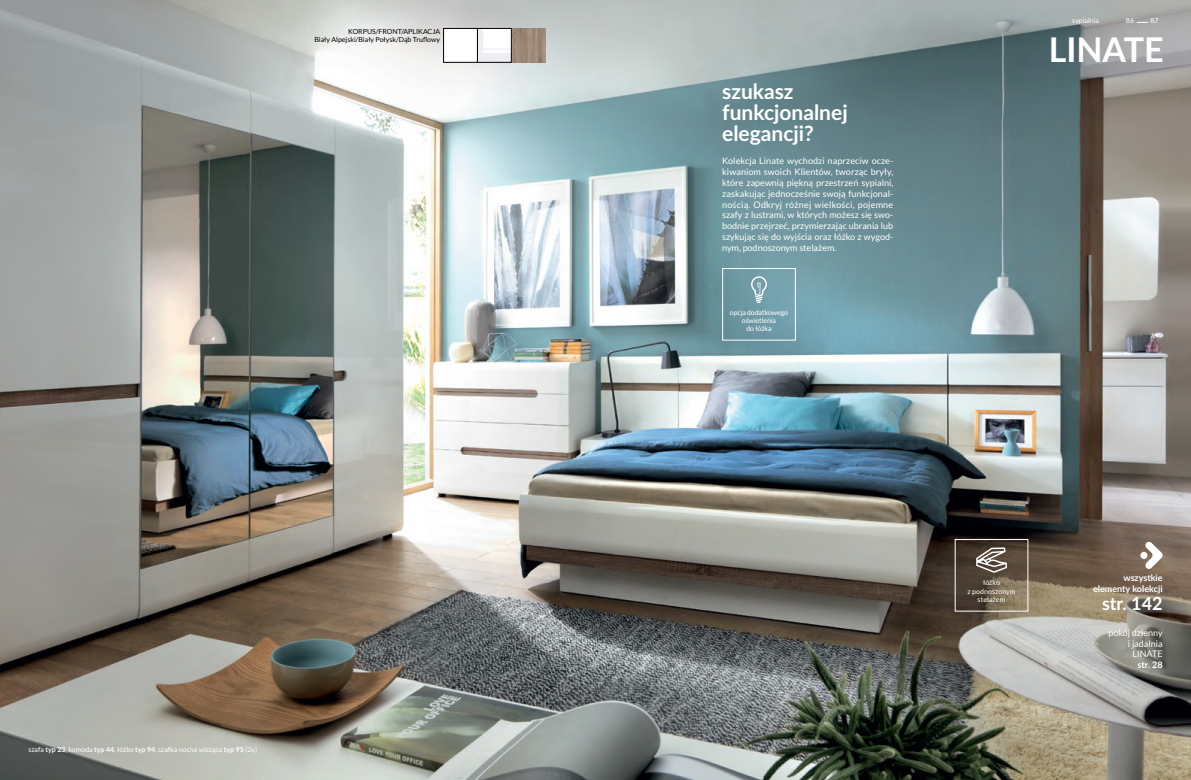
<style>
.page{position:relative;width:1191px;height:780px;background:#fff}
.page>*{position:absolute;margin:0;border:0;box-sizing:border-box;transform-origin:0 0}
.t1{font:700 34px "Lato";color:#fff}
.t2{font:700 21px/21px "Lato";color:#fff}
.t3{font:700 18px "Lato";color:#fff}
.t4{font:9px/10.8px "Lato";color:#fff;text-align:right}
.t5{font:700 9px/10.8px "Lato";color:#fff;text-align:right}
.t6{font:7px/8.4px "Lato";color:#fff;text-align:center}
.t7{font:7px/8.4px "Lato";color:#000;text-align:right}
.s1{font-weight:700}
</style>
<div class="page">
<img style="left:0;top:0;width:1191px;height:780px">
<svg style="left:1145px;top:541px;width:17px;height:28px"></svg>
<div style="left:1140px;top:551px;width:7px;height:8px;background:#fff;border-radius:50%"></div>
<img style="left:511px;top:28px;width:34px;height:34px">
<div style="left:443px;top:28px;width:34px;height:34px;background:#fff"></div>
<div style="left:443px;top:28px;width:34px;height:34px;border:1px solid #000"></div>
<svg style="left:479px;top:30px;width:30px;height:30px"></svg>
<div style="left:477px;top:28px;width:34px;height:34px;border:1px solid #000"></div>
<div style="left:722px;top:268px;width:74px;height:72px;border:1px solid #fff"></div>
<svg style="left:751px;top:276px;width:16px;height:27px"></svg>
<svg style="left:976px;top:547px;width:31px;height:25px"></svg>
<svg style="left:1136px;top:22px;width:12px;height:1px"></svg>
<p class="t7" style="left:314px;top:27px;width:127px">KORPUS/FRONT/APLIKACJA<br>Biały Alpejski/Biały Połysk/Dąb Truflowy</p>
<p class="t6" style="left:28px;top:744px;width:230px">szafa <span class="s1">typ 23</span>, komoda <span class="s1">typ 44</span>, łóżko <span class="s1">typ 94</span>, szafka nocna wisząca <span class="s1">typ 95</span> (2x)</p>
<h2 class="t2" style="left:722px;top:80px;width:127px">szukasz funkcjonalnej elegancji?</h2>
<p class="t4" style="left:722px;top:156px;width:173px;text-align:justify">Kolekcja Linate wychodzi naprzeciw ocze&shy;kiwaniom swoich Klientów, tworząc bryły, które zapewnią piękną przestrzeń sypialni, zaskakując jednocześnie swoją funkcjonal&shy;nością. Odkryj różnej wielkości, pojemne szafy z lustrami, w których możesz się swo&shy;bodnie przejrzeć, przymierzając ubrania lub szykując się do wyjścia oraz łóżko z wygod&shy;nym, podnoszonym stelażem.</p>
<p class="t6" style="left:730px;top:308px;width:60px">opcja dodatkowego oświetlenia<br>do łóżka</p>
<p class="t6" style="left:1072px;top:16px;width:28px">sypialnia</p>
<p class="t6" style="left:1126px;top:16px;width:10px">86</p>
<p class="t6" style="left:1150px;top:16px;width:10px">87</p>
<h1 class="t1" style="left:1048px;top:24px;width:117px">LINATE</h1>
<p class="t6" style="left:967px;top:578px;width:50px">łóżko<br>z podnoszonym stelażem</p>
<p class="t5" style="left:1093px;top:572px;width:71px">wszystkie elementy kolekcji</p>
<h3 class="t3" style="left:1102px;top:590px;width:62px">str. 142</h3>
<p class="t4" style="left:1108px;top:627px;width:56px">pokój dzienny i jadalnia<br>LINATE</p>
<p class="t5" style="left:1137px;top:659px;width:27px">str. 28</p>
</div>
